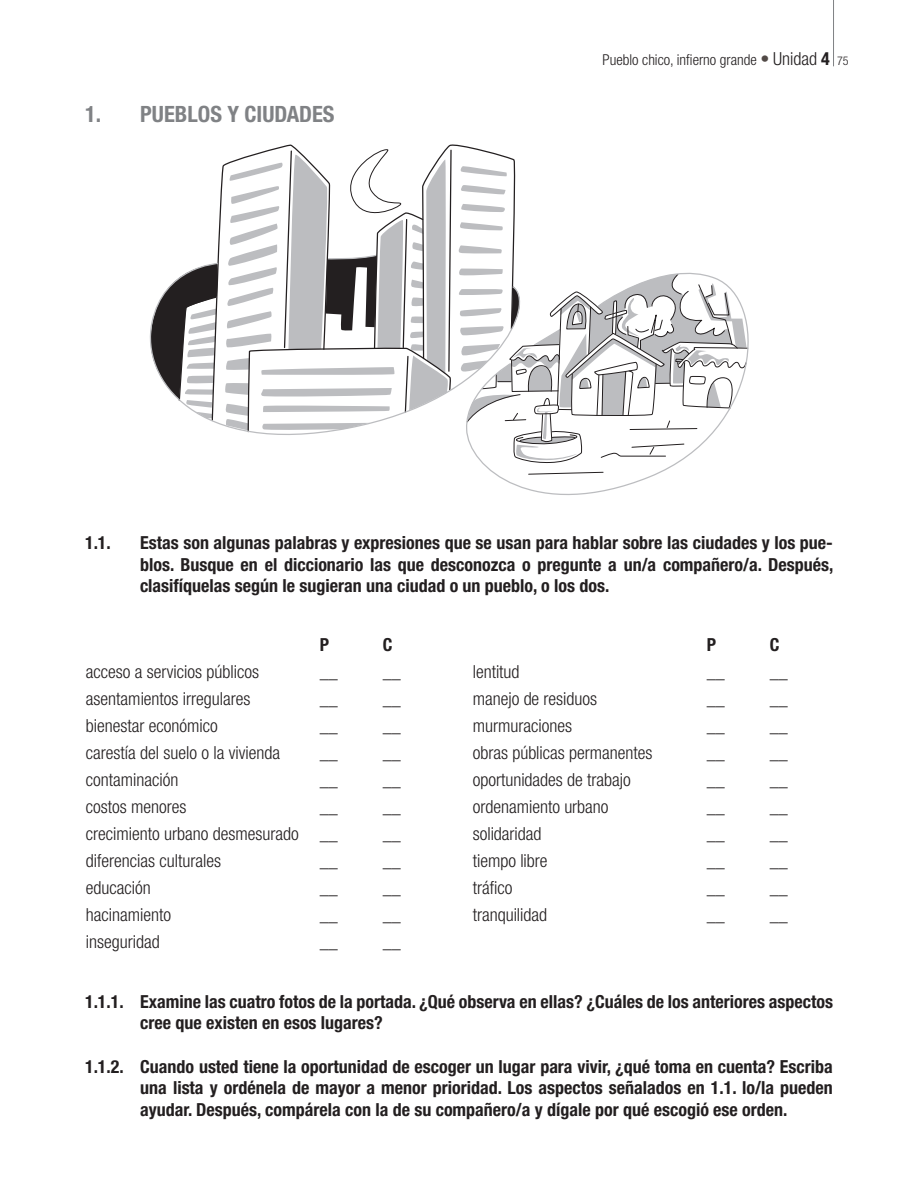
<style>
.page{position:relative;width:918px;height:1188px;background:#fff}
.page>*{position:absolute;margin:0;border:0;box-sizing:border-box;transform-origin:0 0}
.t1{font:700 condensed 22.5px "Helvetica Neue LT Std";color:#808285}
.t2{font:700 condensed 18px/21.6px "Helvetica Neue LT Std";color:#231f20;text-align:justify}
.t3{font:300 condensed 18px "Helvetica Neue LT Std";color:#231f20}
.t4{font:300 condensed 15px "Helvetica Neue LT Std";color:#231f20}
.t5{font:300 7.65px "Swiss 721 BT";color:#231f20}
.s1{font-weight:700;font-size:18px;color:#524a47}
.s2{font-size:18px}
.s3{font-weight:700;font-size:18px}
.s4{font-size:12px}
</style>
<div class="page">
<hr style="left:833px;top:0;width:1px;height:66px;background:#808285">
<svg style="left:149px;top:144px;width:600px;height:334px"></svg>
<p class="t1" style="left:85px;top:101px;width:80px">1. PUEBLO</p>
<p class="t1" style="left:210px;top:101px;width:47px">S Y CIUDADE</p>
<p class="t1" style="left:323px;top:101px;width:13px">S</p>
<p class="t4" style="left:603px;top:51px;width:248px">Pueblo chico, infierno grande <span class="s1">•</span> <span class="s2">Unidad</span> <span class="s3">4</span> <span class="s4">75</span></p>
<p class="t5" style="left:378px;top:533px;width:185px">© Mauricio Vargas. Universidad Externado de Colombia</p>
<p class="t2" style="left:140px;top:532px;width:695px;text-indent:9px">stas son algunas palabras y expresiones que se usan para hablar sobre las ciudades y los pue&shy;blos. Busque en el diccionario las que desconozca o pregunte a un/a compañero/a. Después, clasifíquelas según le sugieran una ciudad o un pueblo, o los dos.</p>
<p class="t2" style="left:85px;top:532px;width:40px">1.1. E</p>
<p class="t2" style="left:320px;top:633px;width:44px">P C</p>
<p class="t2" style="left:707px;top:633px;width:44px">P C</p>
<p class="t3" style="left:86px;top:661px;width:175px">acceso a servicios públicos</p>
<p class="t3" style="left:320px;top:661px;width:19px">__</p>
<p class="t3" style="left:383px;top:661px;width:20px">__</p>
<p class="t3" style="left:473px;top:661px;width:48px">lentitud</p>
<p class="t3" style="left:707px;top:661px;width:19px">__</p>
<p class="t3" style="left:770px;top:661px;width:19px">__</p>
<p class="t3" style="left:86px;top:688px;width:166px">asentamientos irregulares</p>
<p class="t3" style="left:320px;top:688px;width:19px">__</p>
<p class="t3" style="left:383px;top:688px;width:19px">__</p>
<p class="t3" style="left:473px;top:688px;width:126px">manejo de residuos</p>
<p class="t3" style="left:707px;top:688px;width:19px">__</p>
<p class="t3" style="left:770px;top:688px;width:19px">__</p>
<p class="t3" style="left:86px;top:715px;width:133px">bienestar económico</p>
<p class="t3" style="left:320px;top:715px;width:19px">__</p>
<p class="t3" style="left:383px;top:715px;width:20px">__</p>
<p class="t3" style="left:473px;top:715px;width:101px">murmuraciones</p>
<p class="t3" style="left:707px;top:715px;width:19px">__</p>
<p class="t3" style="left:770px;top:715px;width:19px">__</p>
<p class="t3" style="left:86px;top:742px;width:196px">carestía del suelo o la vivienda</p>
<p class="t3" style="left:320px;top:742px;width:19px">__</p>
<p class="t3" style="left:383px;top:742px;width:19px">__</p>
<p class="t3" style="left:473px;top:742px;width:181px">obras públicas permanentes</p>
<p class="t3" style="left:707px;top:742px;width:19px">__</p>
<p class="t3" style="left:770px;top:742px;width:19px">__</p>
<p class="t3" style="left:86px;top:769px;width:94px">contaminación</p>
<p class="t3" style="left:320px;top:769px;width:19px">__</p>
<p class="t3" style="left:383px;top:769px;width:20px">__</p>
<p class="t3" style="left:473px;top:769px;width:160px">oportunidades de trabajo</p>
<p class="t3" style="left:707px;top:769px;width:19px">__</p>
<p class="t3" style="left:770px;top:769px;width:19px">__</p>
<p class="t3" style="left:86px;top:796px;width:102px">costos menores</p>
<p class="t3" style="left:320px;top:796px;width:19px">__</p>
<p class="t3" style="left:383px;top:796px;width:20px">__</p>
<p class="t3" style="left:86px;top:823px;width:253px">crecimiento urbano desmesurado __</p>
<p class="t3" style="left:383px;top:823px;width:20px">__</p>
<p class="t3" style="left:86px;top:850px;width:137px">diferencias culturales</p>
<p class="t3" style="left:320px;top:850px;width:19px">__</p>
<p class="t3" style="left:383px;top:850px;width:20px">__</p>
<p class="t3" style="left:86px;top:877px;width:66px">educación</p>
<p class="t3" style="left:320px;top:877px;width:19px">__</p>
<p class="t3" style="left:383px;top:877px;width:20px">__</p>
<p class="t3" style="left:86px;top:904px;width:87px">hacinamiento</p>
<p class="t3" style="left:320px;top:904px;width:19px">__</p>
<p class="t3" style="left:383px;top:904px;width:20px">__</p>
<p class="t3" style="left:86px;top:931px;width:75px">inseguridad</p>
<p class="t3" style="left:320px;top:931px;width:19px">__</p>
<p class="t3" style="left:383px;top:931px;width:20px">__</p>
<p class="t3" style="left:473px;top:796px;width:137px">ordenamiento urbano</p>
<p class="t3" style="left:473px;top:823px;width:70px">solidaridad</p>
<p class="t3" style="left:473px;top:850px;width:76px">tiempo libre</p>
<p class="t3" style="left:473px;top:877px;width:41px">tráfico</p>
<p class="t3" style="left:473px;top:904px;width:76px">tranquilidad</p>
<p class="t3" style="left:707px;top:796px;width:19px">__</p>
<p class="t3" style="left:770px;top:796px;width:19px">__</p>
<p class="t3" style="left:707px;top:823px;width:19px">__</p>
<p class="t3" style="left:770px;top:823px;width:19px">__</p>
<p class="t3" style="left:707px;top:850px;width:19px">__</p>
<p class="t3" style="left:770px;top:850px;width:19px">__</p>
<p class="t3" style="left:707px;top:877px;width:19px">__</p>
<p class="t3" style="left:770px;top:877px;width:19px">__</p>
<p class="t3" style="left:707px;top:904px;width:19px">__</p>
<p class="t3" style="left:770px;top:904px;width:19px">__</p>
<p class="t2" style="left:140px;top:990px;width:694px;text-indent:-55px">1.1.1. Examine las cuatro fotos de la portada. ¿Qué observa en ellas? ¿Cuáles de los anteriores aspectos cree que existen en esos lugares?</p>
<p class="t2" style="left:140px;top:1055px;width:694px;text-indent:-55px">1.1.2. Cuando usted tiene la oportunidad de escoger un lugar para vivir, ¿qué toma en cuenta? Escriba una lista y ordénela de mayor a menor prioridad. Los aspectos señalados en 1.1. lo/la pueden ayudar. Después, compárela con la de su compañero/a y dígale por qué escogió ese orden.</p>
<p class="t5" style="left:378px;top:995px;width:185px">© Mauricio Vargas. Universidad Externado de Colombia</p>
</div>
